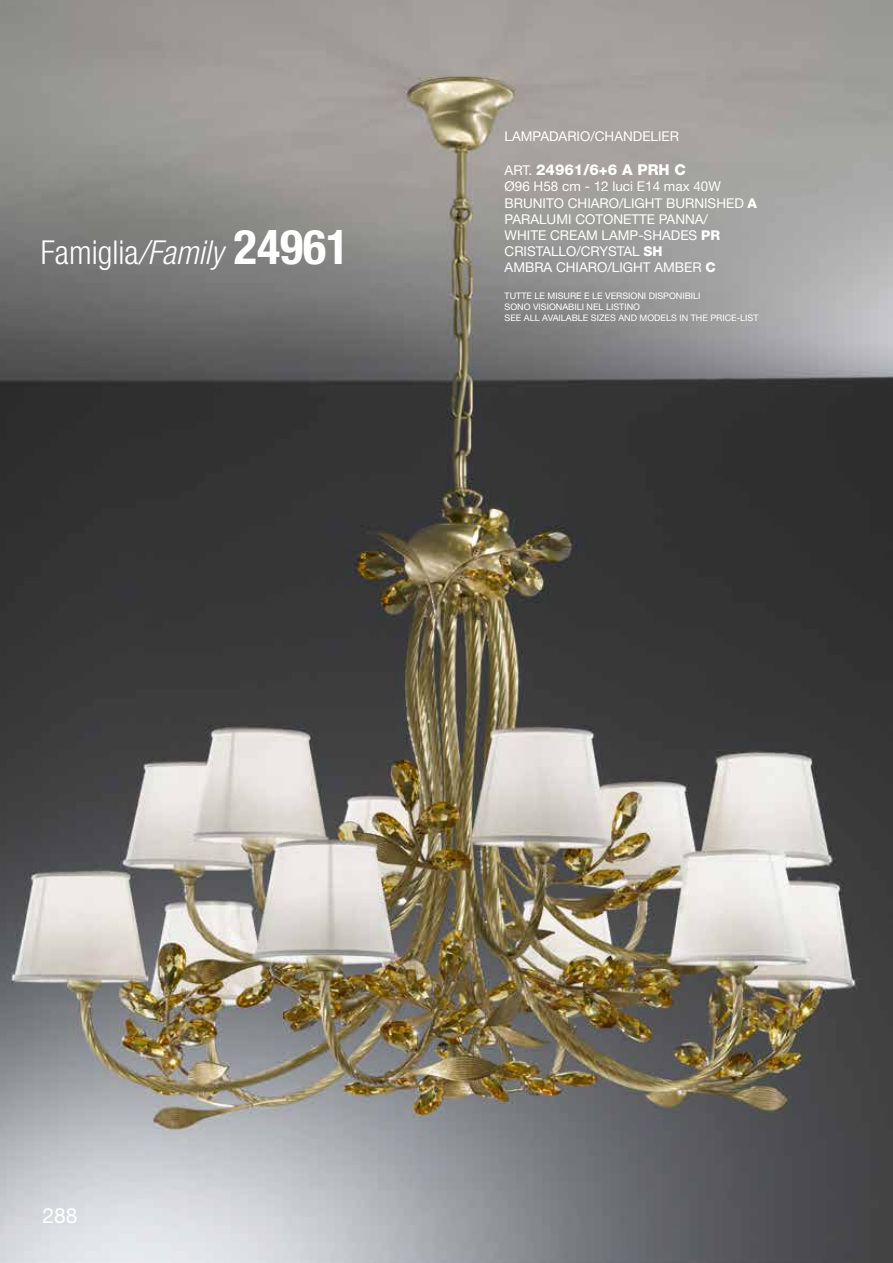
<style>
.page{position:relative;width:893px;height:1263px;background:#fff}
.page>*{position:absolute;margin:0;border:0;box-sizing:border-box;transform-origin:0 0}
.t1{font:300 condensed 33px "Helvetica Neue";color:#fff}
.t2{font:21px "Helvetica Neue";color:#fff}
.t3{font:800 15px "Helvetica Neue";color:#fff}
.t4{font:13.5px/16.2px "Helvetica Neue";color:#fff}
.t5{font:9px/10.8px "Helvetica Neue";color:#fff}
.s1{font-style:italic}
.s2{font-weight:700;font-size:48px}
.s3{font-weight:400;font-size:13.5px}
.s4{font-weight:800}
</style>
<div class="page">
<img style="left:0;top:0;width:893px;height:1263px">
<h1 class="t1" style="left:41px;top:233px;width:310px">Famiglia<span class="s1">/Family</span> <span class="s2">24961</span></h1>
<p class="t4" style="left:505px;top:128px;width:176px">LAMPADARIO/CHANDELIER</p>
<p class="t3" style="left:505px;top:161px;width:183px"><span class="s3">ART.</span> 24961/6+6 A PRH C</p>
<p class="t4" style="left:505px;top:178px;width:254px">Ø96 H58 cm - 12 luci E14 max 40W<br>BRUNITO CHIARO/LIGHT BURNISHED <span class="s4">A<br></span>PARALUMI COTONETTE PANNA/<br>WHITE CREAM LAMP-SHADES <span class="s4">PR<br></span>CRISTALLO/CRYSTAL <span class="s4">SH<br></span>AMBRA CHIARO/LIGHT AMBER <span class="s4">C</span></p>
<p class="t5" style="left:505px;top:291px;width:256px">TUTTE LE MISURE E LE VERSIONI DISPONIBILI<br>SONO VISIONABILI NEL LISTINO<br>SEE ALL AVAILABLE SIZES AND MODELS IN THE PRICE-LIST</p>
<h2 class="t2" style="left:43px;top:1202px;width:37px">288</h2>
</div>
